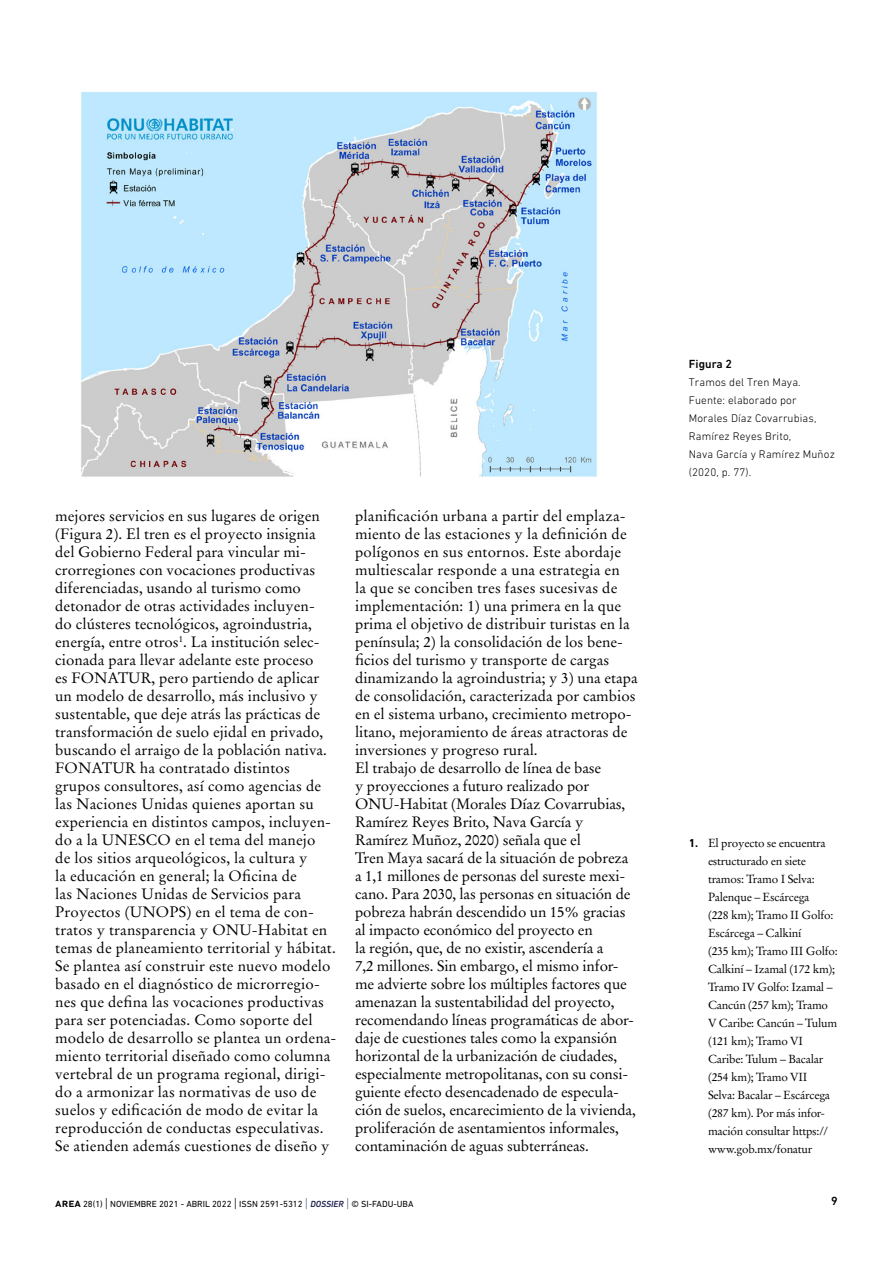
<style>
.page{position:relative;width:893px;height:1263px;background:#fff}
.page>*{position:absolute;margin:0;border:0;box-sizing:border-box;transform-origin:0 0}
.t1{font:15px/18px "Stempel Garamond LT Std";color:#000}
.t2{font:500 12px "DIN Next LT Pro";color:#000}
.t3{font:11.7px/18px "Stempel Garamond LT Std";letter-spacing:-.02em;color:#000}
.t4{font:300 11.25px/18px "DIN Next LT Pro";letter-spacing:.01em;color:#000}
.t5{font:9px "DIN Next LT Pro";color:#000}
.s1{font-family:"DIN Next LT Pro";font-weight:700}
.s2{font-weight:500;font-size:12px}
.s3{font-weight:300;font-size:13.5px}
.s4{font-weight:300;font-size:13.5px;color:#4f6282}
.s5{font-weight:500;font-style:italic;color:#181b47}
</style>
<div class="page">
<img style="left:81px;top:92px;width:516px;height:385px">
<p class="t1" style="left:55px;top:507px;width:283px">mejores servicios en sus lugares de origen (Figura 2). El tren es el proyecto insignia del Gobierno Federal para vincular mi&shy;crorregiones con vocaciones productivas diferenciadas, usando al turismo como detonador de otras actividades incluyen-<br>do clústeres tecnológicos, agroindustria, energía, entre otros<sup>1</sup>. La institución selec&shy;cionada para llevar adelante este proceso<br>es FONATUR, pero partiendo de aplicar un modelo de desarrollo, más inclusivo y sustentable, que deje atrás las prácticas de transformación de suelo ejidal en privado, buscando el arraigo de la población nativa.<br>FONATUR ha contratado distintos grupos consultores, así como agencias de las Naciones Unidas quienes aportan su experiencia en distintos campos, incluyen&shy;do a la UNESCO en el tema del manejo<br>de los sitios arqueológicos, la cultura y<br>la educación en general; la Oficina de<br>las Naciones Unidas de Servicios para Proyectos (UNOPS) en el tema de con&shy;tratos y transparencia y ONU-Habitat en temas de planeamiento territorial y hábitat.<br>Se plantea así construir este nuevo modelo basado en el diagnóstico de microrregio&shy;nes que defina las vocaciones productivas para ser potenciadas. Como soporte del modelo de desarrollo se plantea un ordena&shy;miento territorial diseñado como columna vertebral de un programa regional, dirigi&shy;do a armonizar las normativas de uso de suelos y edificación de modo de evitar la reproducción de conductas especulativas.<br>Se atienden además cuestiones de diseño y</p>
<p class="t1" style="left:355px;top:507px;width:284px">planificación urbana a partir del emplaza&shy;miento de las estaciones y la definición de polígonos en sus entornos. Este abordaje multiescalar responde a una estrategia en<br>la que se conciben tres fases sucesivas de implementación: 1) una primera en la que prima el objetivo de distribuir turistas en la península; 2) la consolidación de los bene&shy;ficios del turismo y transporte de cargas dinamizando la agroindustria; y 3) una etapa de consolidación, caracterizada por cambios en el sistema urbano, crecimiento metropo&shy;litano, mejoramiento de áreas atractoras de inversiones y progreso rural.<br>El trabajo de desarrollo de línea de base<br>y proyecciones a futuro realizado por ONU-Habitat (Morales Díaz Covarrubias, Ramírez Reyes Brito, Nava García y Ramírez Muñoz, 2020) señala que el<br>Tren Maya sacará de la situación de pobreza a 1,1 millones de personas del sureste mexi&shy;cano. Para 2030, las personas en situación de pobreza habrán descendido un 15% gracias al impacto económico del proyecto en<br>la región, que, de no existir, ascendería a<br>7,2 millones. Sin embargo, el mismo infor&shy;me advierte sobre los múltiples factores que amenazan la sustentabilidad del proyecto, recomendando líneas programáticas de abor&shy;daje de cuestiones tales como la expansión horizontal de la urbanización de ciudades, especialmente metropolitanas, con su consi&shy;guiente efecto desencadenado de especula&shy;ción de suelos, encarecimiento de la vivienda, proliferación de asentamientos informales, contaminación de aguas subterráneas.</p>
<p class="t2" style="left:689px;top:357px;width:45px">Figura 2</p>
<p class="t4" style="left:689px;top:373px;width:148px">Tramos del Tren Maya.<br>Fuente: elaborado por<br>Morales Díaz Covarrubias,<br>Ramírez Reyes Brito,<br>Nava García y Ramírez Muñoz (2020, p. 77).</p>
<p class="t3" style="left:708px;top:833px;width:131px;text-indent:-19px"><span class="s1">1.</span> El proyecto se encuentra estructurado en siete tramos: Tramo I Selva:<br>Palenque – Escárcega<br>(228 km); Tramo II Golfo:<br>Escárcega – Calkiní<br>(235 km); Tramo III Golfo:<br>Calkiní – Izamal (172 km);<br>Tramo IV Golfo: Izamal –<br>Cancún (257 km); Tramo<br>V Caribe: Cancún – Tulum (121 km); Tramo VI<br>Caribe: Tulum – Bacalar (254 km); Tramo VII<br>Selva: Bacalar – Escárcega (287 km). Por más infor&shy;mación consultar https:// www.gob.mx/fonatur</p>
<p class="t5" style="left:55px;top:1198px;width:360px"><span class="s2">area</span> 28(1) <span class="s3">|</span> NOVIEMBRE 2021 - ABRIL 2022 <span class="s3">|</span> ISSN 2591-5312 <span class="s4">|</span> <span class="s5">DOSSIER</span> <span class="s4">|</span> © SI-FADU-UBA</p>
<p class="t2" style="left:831px;top:1194px;width:8px">9</p>
</div>
